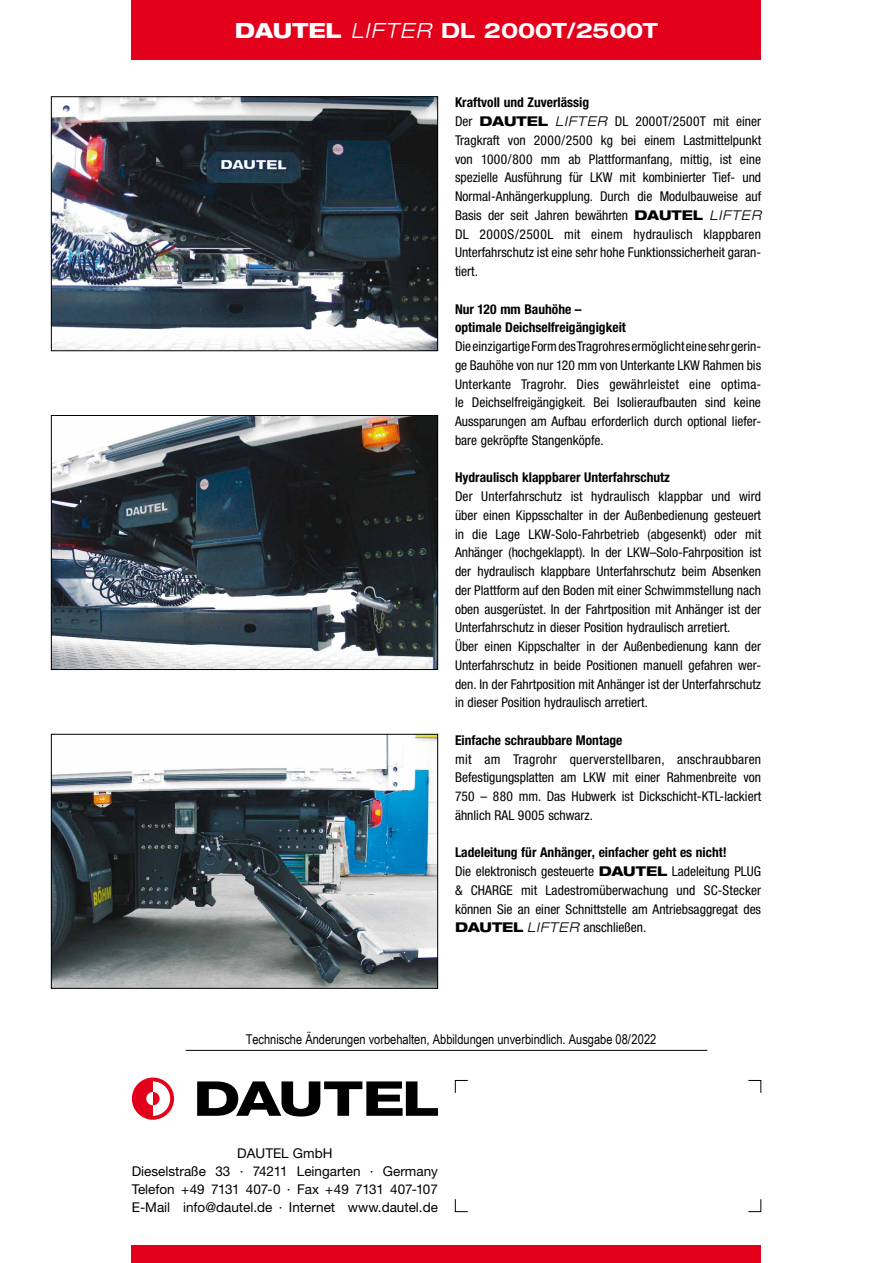
<style>
.page{position:relative;width:893px;height:1263px;background:#fff}
.page>*{position:absolute;margin:0;border:0;box-sizing:border-box;transform-origin:0 0}
.t1{font:700 expanded 21px "Helvetica Neue";letter-spacing:-.015em;color:#fff}
.t2{font:condensed 13.5px/18.8px "Helvetica Neue";color:#000}
.t3{font:13.5px/18px "Helvetica Neue";color:#000;text-align:center}
.t4{font:700 condensed 13.5px/18.8px "Helvetica Neue";color:#000}
.t5{font:13.5px "Arial Narrow";color:#000}
.s1{font-weight:800}
.s2{font-weight:300;font-style:italic}
.s3{font-weight:700}
.s4{font-weight:800;font-stretch:expanded}
.s5{font-weight:300;font-style:italic;font-stretch:expanded}
</style>
<div class="page">
<div style="left:132px;top:0;width:629px;height:60px;background:#e2001a"></div>
<div style="left:132px;top:1246px;width:629px;height:17px;background:#e2001a"></div>
<hr style="left:186px;top:1050px;width:521px;height:1px;background:#000">
<svg style="left:197px;top:1081px;width:241px;height:35px"></svg>
<div style="left:132px;top:1077px;width:42px;height:43px;background:#e2001a;border-radius:50%"></div>
<svg style="left:146px;top:1081px;width:24px;height:35px"></svg>
<svg style="left:455px;top:1199px;width:13px;height:13px"></svg>
<svg style="left:455px;top:1080px;width:13px;height:13px"></svg>
<svg style="left:748px;top:1080px;width:13px;height:13px"></svg>
<svg style="left:748px;top:1199px;width:13px;height:13px"></svg>
<img style="left:53px;top:98px;width:383px;height:251px">
<div style="left:51px;top:96px;width:387px;height:255px;border:1px solid #000"></div>
<img style="left:53px;top:417px;width:383px;height:251px">
<div style="left:51px;top:415px;width:387px;height:255px;border:1px solid #000"></div>
<img style="left:53px;top:736px;width:383px;height:251px">
<div style="left:51px;top:734px;width:387px;height:255px;border:1px solid #000"></div>
<h1 class="t1" style="left:235px;top:18px;width:425px"><span class="s1">DAUTEL</span> <span class="s2">LIFTER</span> DL 2000T/2500T</h1>
<p class="t2" style="left:455px;top:93px;width:308px"><span class="s3">Kraftvoll und Zuverlässig<br></span>Der <span class="s4">DAUTEL</span> <span class="s5">LIFTER</span> DL 2000T/2500T mit einer Tragkraft von 2000/2500 kg bei einem Lastmittelpunkt von 1000/800 mm ab Plattformanfang, mittig, ist eine spezielle Ausführung für LKW mit kombinierter Tief- und Normal-Anhängerkupplung. Durch die Modulbauweise auf Basis der seit Jahren bewährten <span class="s4">DAUTEL</span> <span class="s5">LIFTER </span>DL 2000S/2500L mit einem hydraulisch klappbaren Unterfahrschutz ist eine sehr hohe Funktionssicherheit garan&shy;tiert.</p>
<p class="t4" style="left:455px;top:299px;width:172px">Nur 120 mm Bauhöhe – optimale Deichselfreigängigkeit</p>
<p class="t2" style="left:455px;top:337px;width:308px;text-align:justify">Die einzigartige Form des Tragrohres ermöglicht eine sehr gerin&shy;ge Bauhöhe von nur 120 mm von Unterkante LKW Rahmen bis Unterkante Tragrohr. Dies gewährleistet eine optima&shy;le Deichselfreigängigkeit. Bei Isolieraufbauten sind keine Aussparungen am Aufbau erforderlich durch optional liefer&shy;bare gekröpfte Stangenköpfe.</p>
<p class="t4" style="left:455px;top:468px;width:217px">Hydraulisch klappbarer Unterfahrschutz</p>
<p class="t2" style="left:455px;top:487px;width:308px">Der Unterfahrschutz ist hydraulisch klappbar und wird über einen Kippsschalter in der Außenbedienung gesteuert in die Lage LKW-Solo-Fahrbetrieb (abgesenkt) oder mit Anhänger (hochgeklappt). In der LKW–Solo-Fahrposition ist der hydraulisch klappbare Unterfahrschutz beim Absenken der Plattform auf den Boden mit einer Schwimmstellung nach oben ausgerüstet. In der Fahrtposition mit Anhänger ist der Unterfahrschutz in dieser Position hydraulisch arretiert.<br>Über einen Kippschalter in der Außenbedienung kann der Unterfahrschutz in beide Positionen manuell gefahren wer&shy;den. In der Fahrtposition mit Anhänger ist der Unterfahrschutz in dieser Position hydraulisch arretiert.</p>
<p class="t4" style="left:455px;top:730px;width:169px">Einfache schraubbare Montage</p>
<p class="t2" style="left:455px;top:749px;width:308px;text-align:justify">mit am Tragrohr querverstellbaren, anschraubbaren Befestigungsplatten am LKW mit einer Rahmenbreite von 750 – 880 mm. Das Hubwerk ist Dickschicht-KTL-lackiert ähnlich RAL 9005 schwarz.</p>
<p class="t2" style="left:455px;top:843px;width:308px"><span class="s3">Ladeleitung für Anhänger, einfacher geht es nicht!<br></span>Die elektronisch gesteuerte <span class="s4">DAUTEL</span> Ladeleitung PLUG &amp; CHARGE mit Ladestromüberwachung und SC-Stecker können Sie an einer Schnittstelle am Antriebsaggregat des <span class="s4">DAUTEL</span> <span class="s5">LIFTER</span> anschließen.</p>
<p class="t5" style="left:246px;top:1029px;width:412px">Technische Änderungen vorbehalten, Abbildungen unverbindlich. Ausgabe 08/2022</p>
<p class="t3" style="left:132px;top:1144px;width:308px">DAUTEL GmbH<br>Dieselstraße 33 · 74211 Leingarten · Germany Telefon +49 7131 407-0 · Fax +49 7131 407-107<br>E-Mail info@dautel.de · Internet www.dautel.de</p>
</div>
